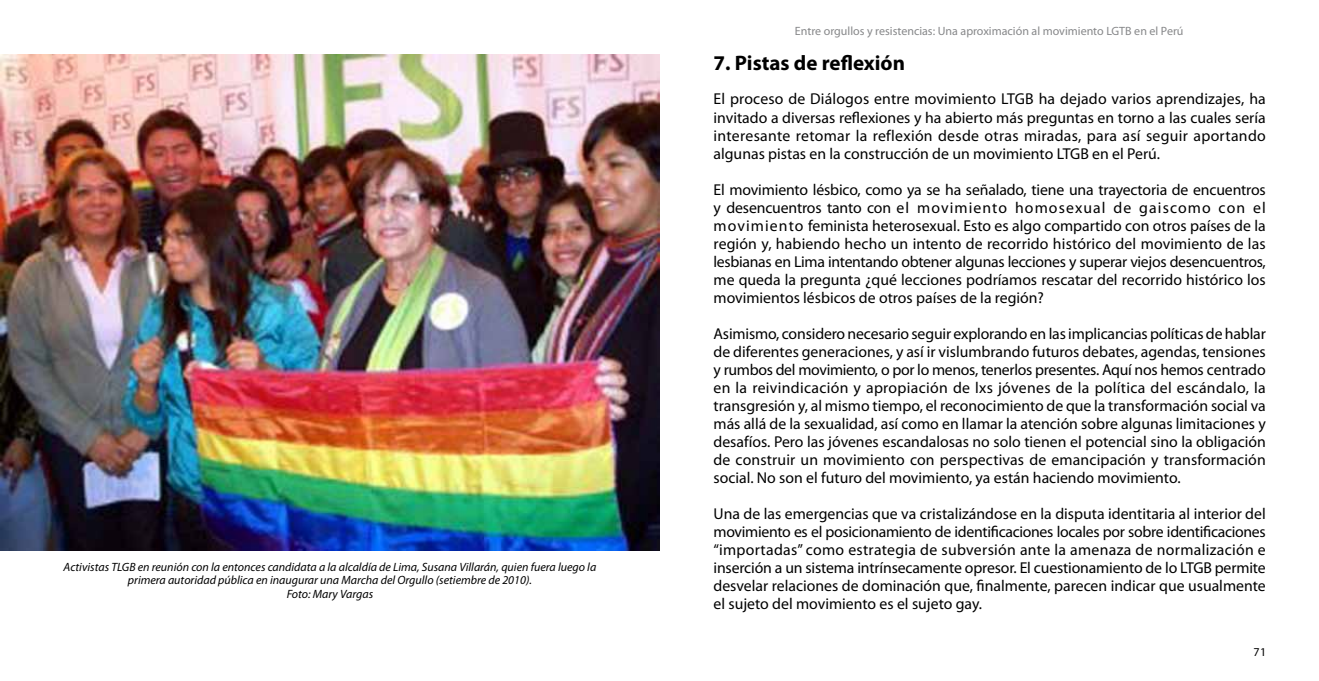
<style>
.page{position:relative;width:1319px;height:681px;background:#fff}
.page>*{position:absolute;margin:0;border:0;box-sizing:border-box;transform-origin:0 0}
.t1{font:700 21px "Myriad Pro";color:#000}
.t2{font:15.75px/18px "Myriad Pro";color:#000;text-align:justify}
.t3{font:italic 12px/13.5px "Myriad Pro";color:#000;text-align:center}
.t4{font:12px "Myriad Pro";color:#87888a}
.t5{font:12px "Myriad Pro";color:#000}
</style>
<div class="page">
<img style="left:0;top:54px;width:659px;height:496px">
<p class="t3" style="left:64px;top:559px;width:534px">Activistas TLGB en reunión con la entonces candidata a la alcaldía de Lima, Susana Villarán, quien fuera luego la primera autoridad pública en inaugurar una Marcha del Orgullo (setiembre de 2010).<br>Foto: Mary Vargas</p>
<p class="t4" style="left:794px;top:23px;width:390px">Entre orgullos y resistencias: Una aproximación al movimiento LGTB en el Perú</p>
<h1 class="t1" style="left:713px;top:49px;width:193px">7. Pistas de reflexión</h1>
<p class="t2" style="left:713px;top:90px;width:553px">El proceso de Diálogos entre movimiento LTGB ha dejado varios aprendizajes, ha invitado a diversas reflexiones y ha abierto más preguntas en torno a las cuales sería interesante retomar la reflexión desde otras miradas, para así seguir aportando algunas pistas en la construcción de un movimiento LTGB en el Perú.</p>
<p class="t2" style="left:713px;top:180px;width:553px">El movimiento lésbico, como ya se ha señalado, tiene una trayectoria de encuentros y desencuentros tanto con el movimiento homosexual de gaiscomo con el movimiento feminista heterosexual. Esto es algo compartido con otros países de la región y, habiendo hecho un intento de recorrido histórico del movimiento de las lesbianas en Lima intentando obtener algunas lecciones y superar viejos desencuentros, me queda la pregunta ¿qué lecciones podríamos rescatar del recorrido histórico los movimientos lésbicos de otros países de la región?</p>
<p class="t2" style="left:713px;top:324px;width:553px">Asimismo, considero necesario seguir explorando en las implicancias políticas de hablar de diferentes generaciones, y así ir vislumbrando futuros debates, agendas, tensiones y rumbos del movimiento, o por lo menos, tenerlos presentes. Aquí nos hemos centrado en la reivindicación y apropiación de lxs jóvenes de la política del escándalo, la transgresión y, al mismo tiempo, el reconocimiento de que la transformación social va más allá de la sexualidad, así como en llamar la atención sobre algunas limitaciones y desafíos. Pero las jóvenes escandalosas no solo tienen el potencial sino la obligación de construir un movimiento con perspectivas de emancipación y transformación social. No son el futuro del movimiento, ya están haciendo movimiento.</p>
<p class="t2" style="left:713px;top:504px;width:553px">Una de las emergencias que va cristalizándose en la disputa identitaria al interior del movimiento es el posicionamiento de identificaciones locales por sobre identificaciones “importadas” como estrategia de subversión ante la amenaza de normalización e inserción a un sistema intrínsecamente opresor. El cuestionamiento de lo LTGB permite desvelar relaciones de dominación que, finalmente, parecen indicar que usualmente el sujeto del movimiento es el sujeto gay.</p>
<p class="t5" style="left:1253px;top:644px;width:14px">71</p>
</div>
